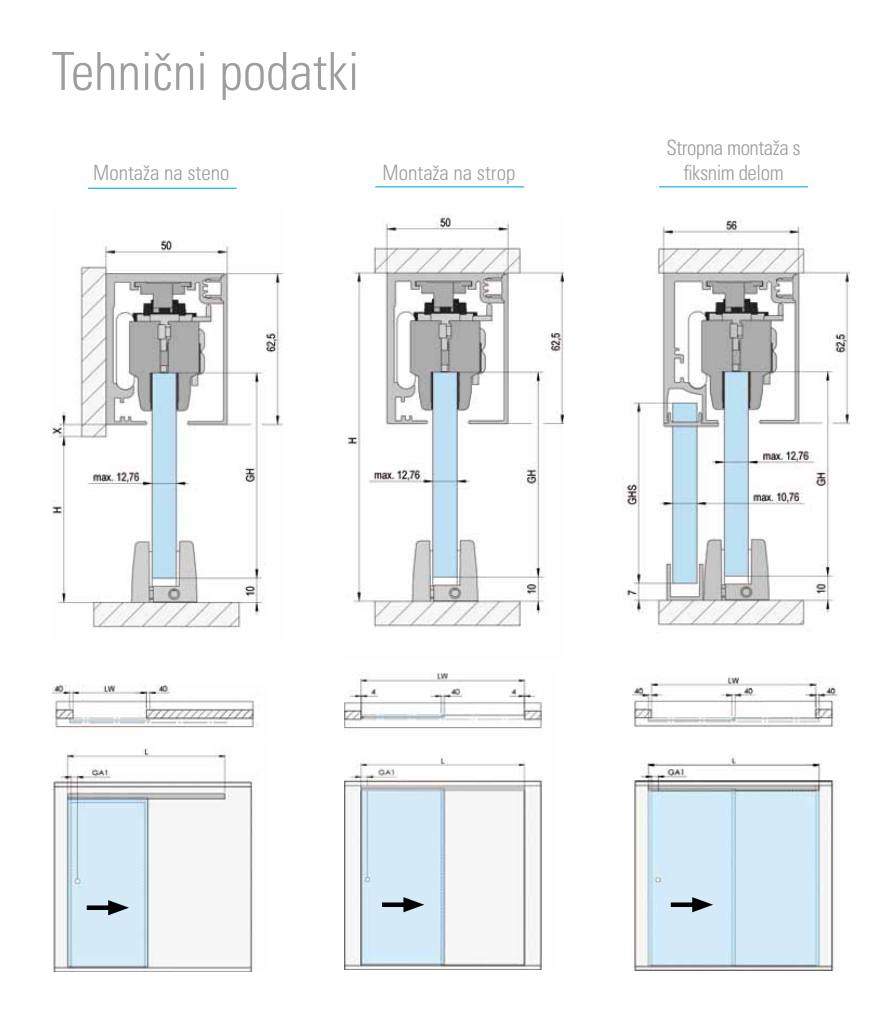
<style>
.page{position:relative;width:893px;height:1021px;background:#fff}
.page>*{position:absolute;margin:0;border:0;box-sizing:border-box;transform-origin:0 0}
.t1{font:52.5px "Univers LTCYR 47 Light Cond";color:#9c9e9f}
.t2{font:21px "Univers LTCYR 47 Light Cond";color:#9c9e9f}
.t3{font:21px "Univers LTCYR 47 Light Cond";letter-spacing:-.02em;color:#9c9e9f}
</style>
<div class="page">
<img style="left:51px;top:240px;width:232px;height:388px">
<img style="left:347px;top:214px;width:216px;height:414px">
<img style="left:623px;top:219px;width:226px;height:414px">
<img style="left:52px;top:748px;width:205px;height:223px">
<img style="left:52px;top:684px;width:207px;height:44px">
<img style="left:344px;top:672px;width:199px;height:297px">
<img style="left:632px;top:677px;width:207px;height:293px">
<div style="left:671px;top:902px;width:29px;height:5px;background:#000"></div>
<svg style="left:692px;top:897px;width:21px;height:15px"></svg>
<div style="left:382px;top:902px;width:30px;height:5px;background:#000"></div>
<svg style="left:403px;top:897px;width:21px;height:15px"></svg>
<div style="left:87px;top:905px;width:29px;height:5px;background:#000"></div>
<svg style="left:108px;top:900px;width:21px;height:15px"></svg>
<hr style="left:375px;top:186px;width:149px;height:1px;background:#00b0e6">
<hr style="left:659px;top:186px;width:149px;height:1px;background:#00b0e6">
<hr style="left:88px;top:188px;width:149px;height:1px;background:#00b0e6">
<h1 class="t1" style="left:51px;top:36px;width:309px">Tehnični podatki</h1>
<p class="t3" style="left:666px;top:133px;width:136px">Stropna montaža s</p>
<p class="t2" style="left:93px;top:158px;width:138px">Montaža na steno</p>
<p class="t3" style="left:683px;top:158px;width:102px">fiksnim delom</p>
<p class="t2" style="left:382px;top:158px;width:134px">Montaža na strop</p>
</div>
